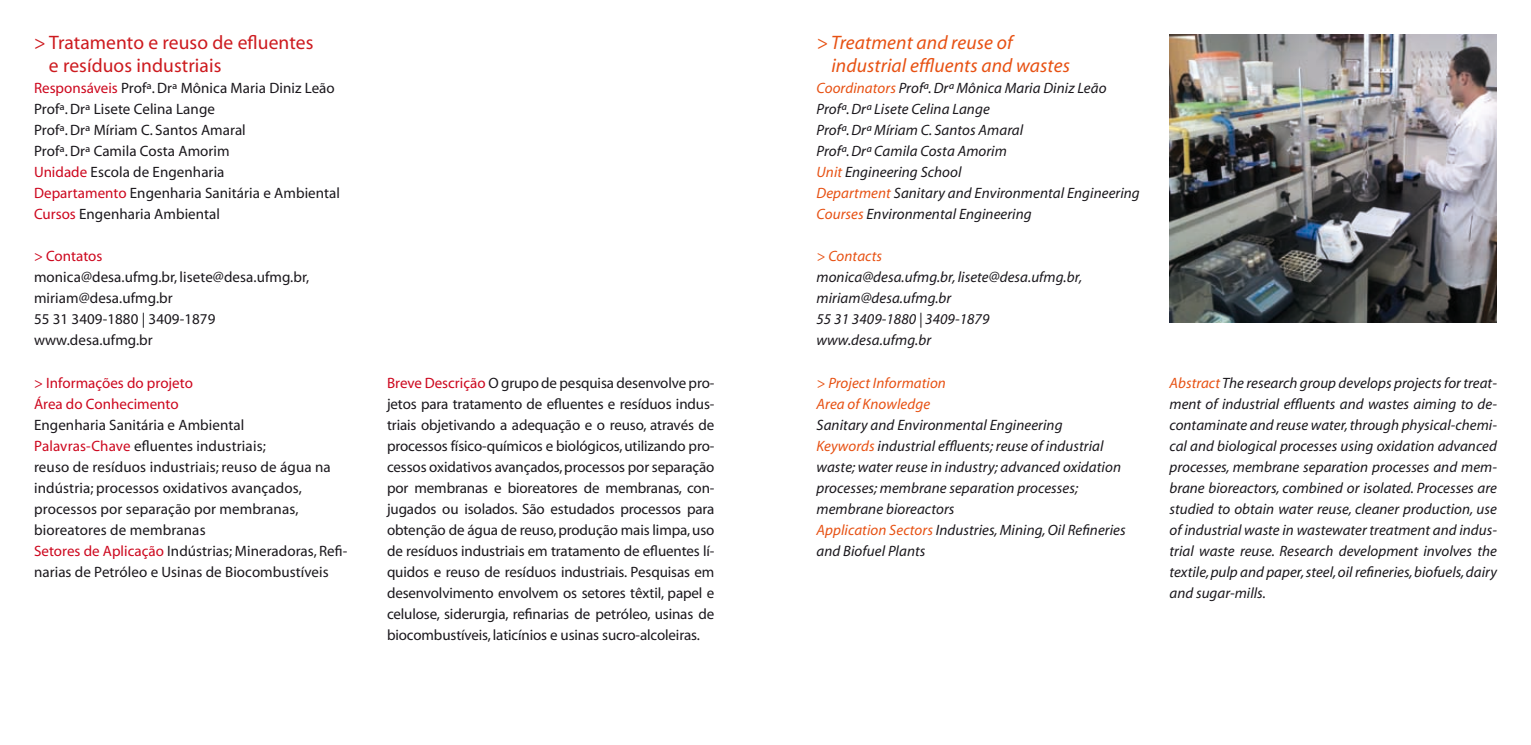
<style>
.page{position:relative;width:1531px;height:745px;background:#fff}
.page>*{position:absolute;margin:0;border:0;box-sizing:border-box;transform-origin:0 0}
.t1{font:19.5px/23.4px "Myriad";letter-spacing:.005em;color:#cd1a1f}
.t2{font:italic 19.5px/23.4px "Myriad";letter-spacing:.005em;color:#e75113}
.t3{font:15px/21px "Myriad";letter-spacing:.005em;color:#1a171c}
.t4{font:italic 15px/21px "Myriad";letter-spacing:.005em;color:#1a171c}
.t5{font:15px/21px "Myriad";color:#cd071e}
.t6{font:italic 15px/21px "Myriad";letter-spacing:.005em;color:#e75113}
.s1{color:#cd071e}
.s2{color:#e75113}
</style>
<div class="page">
<img style="left:1169px;top:34px;width:327px;height:288px">
<h1 class="t1" style="left:49px;top:31px;width:266px;text-indent:-15px">&gt; Tratamento e reuso de efluentes e resíduos industriais</h1>
<p class="t3" style="left:34px;top:78px;width:308px"><span class="s1">Responsáveis</span> Profª. Drª Mônica Maria Diniz Leão Profª. Drª Lisete Celina Lange<br>Profª. Drª Míriam C. Santos Amaral<br>Profª. Drª Camila Costa Amorim<br><span class="s1">Unidade</span> Escola de Engenharia<br><span class="s1">Departamento</span> Engenharia Sanitária e Ambiental <span class="s1">Cursos</span> Engenharia Ambiental</p>
<p class="t5" style="left:34px;top:246px;width:70px">&gt; Contatos</p>
<p class="t3" style="left:34px;top:267px;width:277px">monica@desa.ufmg.br, lisete@desa.ufmg.br, miriam@desa.ufmg.br<br>55 31 3409-1880 | 3409-1879 www.desa.ufmg.br</p>
<p class="t5" style="left:34px;top:372px;width:160px">&gt; Informações do projeto<br>Área do Conhecimento</p>
<p class="t3" style="left:34px;top:414px;width:315px">Engenharia Sanitária e Ambiental<br><span class="s1">Palavras-Chave</span> efluentes industriais;<br>reuso de resíduos industriais; reuso de água na indústria; processos oxidativos avançados, processos por separação por membranas, bioreatores de membranas<br><span class="s1">Setores de Aplicação</span> Indústrias; Mineradoras, Refi&shy;narias de Petróleo e Usinas de Biocombustíveis</p>
<p class="t3" style="left:387px;top:373px;width:329px;text-align:justify"><span class="s1">Breve Descrição</span> O grupo de pesquisa desenvolve pro&shy;jetos para tratamento de efluentes e resíduos indus&shy;triais objetivando a adequação e o reuso, através de processos físico-químicos e biológicos, utilizando pro&shy;cessos oxidativos avançados, processos por separação por membranas e bioreatores de membranas, con&shy;jugados ou isolados. São estudados processos para obtenção de água de reuso, produção mais limpa, uso de resíduos industriais em tratamento de efluentes lí&shy;quidos e reuso de resíduos industriais. Pesquisas em desenvolvimento envolvem os setores têxtil, papel e celulose, siderurgia, refinarias de petróleo, usinas de biocombustíveis, laticínios e usinas sucro-alcoleiras.</p>
<h1 class="t2" style="left:831px;top:31px;width:240px;text-indent:-15px">&gt; Treatment and reuse of industrial effluents and wastes</h1>
<p class="t4" style="left:816px;top:78px;width:325px"><span class="s2">Coordinators</span> Profª. Drª Mônica Maria Diniz Leão Profª. Drª Lisete Celina Lange<br>Profª. Drª Míriam C. Santos Amaral<br>Profª. Drª Camila Costa Amorim<br><span class="s2">Unit</span> Engineering School<br><span class="s2">Department</span> Sanitary and Environmental Engineering <span class="s2">Courses</span> Environmental Engineering</p>
<p class="t6" style="left:816px;top:246px;width:67px">&gt; Contacts</p>
<p class="t4" style="left:816px;top:267px;width:267px">monica@desa.ufmg.br, lisete@desa.ufmg.br, miriam@desa.ufmg.br<br>55 31 3409-1880 | 3409-1879 www.desa.ufmg.br</p>
<p class="t6" style="left:816px;top:372px;width:131px">&gt; Project Information<br>Area of Knowledge</p>
<p class="t4" style="left:816px;top:414px;width:311px">Sanitary and Environmental Engineering<br><span class="s2">Keywords</span> industrial effluents; reuse of industrial waste; water reuse in industry; advanced oxidation processes; membrane separation processes; membrane bioreactors<br><span class="s2">Application Sectors</span> Industries, Mining, Oil Refineries and Biofuel Plants</p>
<p class="t4" style="left:1169px;top:373px;width:329px;text-align:justify"><span class="s2">Abstract</span> The research group develops projects for treat&shy;ment of industrial effluents and wastes aiming to de&shy;contaminate and reuse water, through physical-chemi&shy;cal and biological processes using oxidation advanced processes, membrane separation processes and mem&shy;brane bioreactors, combined or isolated. Processes are studied to obtain water reuse, cleaner production, use of industrial waste in wastewater treatment and indus&shy;trial waste reuse. Research development involves the textile, pulp and paper, steel, oil refineries, biofuels, dairy and sugar-mills.</p>
</div>
